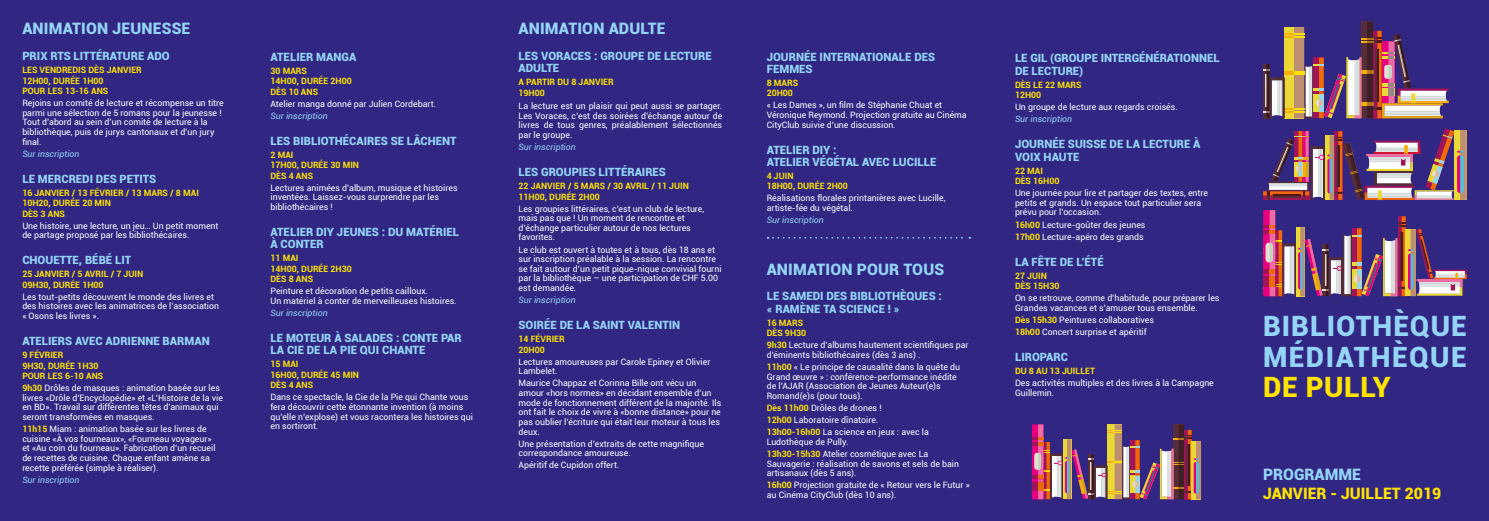
<style>
.page{position:relative;width:1489px;height:521px;background:#fff}
.page>*{position:absolute;margin:0;border:0;box-sizing:border-box;transform-origin:0 0}
.t1{font:900 28px/30.6px "Roboto";letter-spacing:.035em;color:#94d5f7}
.t2{font:900 28px "Roboto";letter-spacing:.02em;color:#ffe400}
.t3{font:900 15.75px "Roboto";letter-spacing:.01em;color:#94d5f7}
.t4{font:900 15.75px "Roboto";color:#ffe400}
.t5{font:900 11.38px/12.2px "Roboto";color:#94d5f7}
.t6{font:8.75px/9.6px "Roboto";color:#fff}
.t7{font:700 8.75px/10.5px "Roboto";color:#ffe400}
.t8{font:italic 8.75px "Roboto";color:#94d5f7}
.s1{font-weight:700;color:#ffe400}
</style>
<div class="page">
<div style="left:0;top:0;width:1488px;height:521px;background:#312783"></div>
<svg style="left:1263px;top:128px;width:203px;height:72px"></svg>
<svg style="left:1263px;top:22px;width:185px;height:96px"></svg>
<svg style="left:1263px;top:210px;width:203px;height:86px"></svg>
<svg style="left:1031px;top:424px;width:169px;height:75px"></svg>
<svg style="left:767px;top:237px;width:203px;height:2px"></svg>
<h2 class="t3" style="left:22px;top:17px;width:169px">ANIMATION JEUNESSE</h2>
<h3 class="t5" style="left:22px;top:49px;width:149px">PRIX RTS LITTÉRATURE ADO</h3>
<p class="t7" style="left:22px;top:64px;width:121px">LES VENDREDIS DÈS JANVIER<br>12H00, DURÉE 1H00<br>POUR LES 13-16 ANS</p>
<p class="t6" style="left:22px;top:98px;width:203px">Rejoins un comité de lecture et récompense un titre parmi une sélection de 5 romans pour la jeunesse !<br>Tout d’abord au sein d’un comité de lecture à la bibliothèque, puis de jurys cantonaux et d’un jury final.</p>
<p class="t8" style="left:22px;top:147px;width:59px">Sur inscription</p>
<h3 class="t5" style="left:22px;top:172px;width:135px">LE MERCREDI DES PETITS</h3>
<p class="t7" style="left:22px;top:187px;width:178px">16 JANVIER / 13 FÉVRIER / 13 MARS / 8 MAI<br>10H20, DURÉE 20 MIN<br>DÈS 3 ANS</p>
<p class="t6" style="left:22px;top:220px;width:198px">Une histoire, une lecture, un jeu… Un petit moment de partage proposé par les bibliothécaires.</p>
<h3 class="t5" style="left:22px;top:254px;width:110px">CHOUETTE, BÉBÉ LIT</h3>
<p class="t7" style="left:22px;top:268px;width:122px">25 JANVIER / 5 AVRIL / 7 JUIN<br>09H30, DURÉE 1H00</p>
<p class="t6" style="left:22px;top:292px;width:198px">Les tout-petits découvrent le monde des livres et des histoires avec les animatrices de l’association « Osons les livres ».</p>
<h3 class="t5" style="left:22px;top:334px;width:189px">ATELIERS AVEC ADRIENNE BARMAN</h3>
<p class="t7" style="left:22px;top:349px;width:82px">9 FÉVRIER<br>9H30, DURÉE 1H30<br>POUR LES 6-10 ANS</p>
<p class="t6" style="left:22px;top:383px;width:202px"><span class="s1">9h30</span> Drôles de masques : animation basée sur les livres «Drôle d’Encyclopédie» et «L’Histoire de la vie en BD». Travail sur différentes têtes d’animaux qui seront transformées en masques.</p>
<p class="t6" style="left:22px;top:424px;width:195px"><span class="s1">11h15</span> Miam : animation basée sur les livres de cuisine «À vos fourneaux», «Fourneau voyageur» et «Au coin du fourneau». Fabrication d’un recueil de recettes de cuisine. Chaque enfant amène sa recette préférée (simple à réaliser).</p>
<p class="t8" style="left:22px;top:473px;width:59px">Sur inscription</p>
<h3 class="t5" style="left:270px;top:50px;width:87px">ATELIER MANGA</h3>
<p class="t7" style="left:270px;top:65px;width:83px">30 MARS<br>14H00, DURÉE 2H00<br>DÈS 10 ANS</p>
<p class="t6" style="left:270px;top:98px;width:167px">Atelier manga donné par Julien Cordebart.</p>
<p class="t8" style="left:270px;top:110px;width:59px">Sur inscription</p>
<h3 class="t5" style="left:270px;top:134px;width:187px">LES BIBLIOTHÉCAIRES SE LÂCHENT</h3>
<p class="t7" style="left:270px;top:149px;width:90px">2 MAI<br>17H00, DURÉE 30 MIN<br>DÈS 4 ANS</p>
<p class="t6" style="left:270px;top:183px;width:189px">Lectures animées d’album, musique et histoires inventées. Laissez-vous surprendre par les bibliothécaires !</p>
<h3 class="t5" style="left:270px;top:225px;width:190px">ATELIER DIY JEUNES : DU MATÉRIEL<br>À CONTER</h3>
<p class="t7" style="left:270px;top:252px;width:83px">11 MAI<br>14H00, DURÉE 2H30<br>DÈS 8 ANS</p>
<p class="t6" style="left:270px;top:286px;width:188px">Peinture et décoration de petits cailloux.<br>Un matériel à conter de merveilleuses histoires.</p>
<p class="t8" style="left:270px;top:307px;width:59px">Sur inscription</p>
<h3 class="t5" style="left:270px;top:331px;width:193px">LE MOTEUR À SALADES : CONTE PAR<br>LA CIE DE LA PIE QUI CHANTE</h3>
<p class="t7" style="left:270px;top:358px;width:90px">15 MAI<br>16H00, DURÉE 45 MIN<br>DÈS 4 ANS</p>
<p class="t6" style="left:270px;top:392px;width:204px">Dans ce spectacle, la Cie de la Pie qui Chante vous fera découvrir cette étonnante invention (à moins qu’elle n’explose) et vous racontera les histoires qui en sortiront.</p>
<h2 class="t3" style="left:518px;top:17px;width:148px">ANIMATION ADULTE</h2>
<h3 class="t5" style="left:518px;top:49px;width:195px">LES VORACES : GROUPE DE LECTURE<br>ADULTE</h3>
<p class="t7" style="left:518px;top:77px;width:97px">A PARTIR DU 8 JANVIER<br>19H00</p>
<p class="t6" style="left:518px;top:101px;width:205px;text-align:justify">La lecture est un plaisir qui peut aussi se partager.<br>Les Voraces, c’est des soirées d’échange autour de livres de tous genres, préalablement sélectionnés par le groupe.</p>
<p class="t8" style="left:518px;top:141px;width:59px">Sur inscription</p>
<h3 class="t5" style="left:518px;top:165px;width:149px">LES GROUPIES LITTÉRAIRES</h3>
<p class="t7" style="left:518px;top:180px;width:172px">22 JANVIER / 5 MARS / 30 AVRIL / 11 JUIN<br>11H00, DURÉE 2H00</p>
<p class="t6" style="left:518px;top:203px;width:187px">Les groupies littéraires, c’est un club de lecture, mais pas que ! Un moment de rencontre et d’échange particulier autour de nos lectures favorites.</p>
<p class="t6" style="left:518px;top:244px;width:204px">Le club est ouvert à toutes et à tous, dès 18 ans et sur inscription préalable à la session. La rencontre se fait autour d’un petit pique-nique convivial fourni par la bibliothèque – une participation de CHF 5.00 est demandée.</p>
<p class="t8" style="left:518px;top:294px;width:59px">Sur inscription</p>
<h3 class="t5" style="left:518px;top:318px;width:163px">SOIRÉE DE LA SAINT VALENTIN</h3>
<p class="t7" style="left:518px;top:333px;width:48px">14 FÉVRIER<br>20H00</p>
<p class="t6" style="left:518px;top:356px;width:193px">Lectures amoureuses par Carole Epiney et Olivier<br>Lambelet.</p>
<p class="t6" style="left:518px;top:378px;width:204px">Maurice Chappaz et Corinna Bille ont vécu un amour «hors normes» en décidant ensemble d’un mode de fonctionnement différent de la majorité. Ils ont fait le choix de vivre à «bonne distance» pour ne pas oublier l’écriture qui était leur moteur à tous les deux.</p>
<p class="t6" style="left:518px;top:438px;width:187px">Une présentation d’extraits de cette magnifique correspondance amoureuse.</p>
<p class="t6" style="left:518px;top:460px;width:102px">Apéritif de Cupidon offert.</p>
<h3 class="t5" style="left:766px;top:50px;width:170px">JOURNÉE INTERNATIONALE DES<br>FEMMES</h3>
<p class="t7" style="left:766px;top:77px;width:33px">8 MARS<br>20H00</p>
<p class="t6" style="left:766px;top:100px;width:201px">« Les Dames », un film de Stéphanie Chuat et<br>Véronique Reymond. Projection gratuite au Cinéma<br>CityClub suivie d’une discussion.</p>
<h3 class="t5" style="left:766px;top:143px;width:171px">ATELIER DIY :<br>ATELIER VÉGÉTAL AVEC LUCILLE</h3>
<p class="t7" style="left:766px;top:170px;width:83px">4 JUIN<br>18H00, DURÉE 2H00</p>
<p class="t6" style="left:766px;top:193px;width:180px">Réalisations florales printanières avec Lucille, artiste-fée du végétal.</p>
<p class="t8" style="left:766px;top:214px;width:59px">Sur inscription</p>
<h2 class="t3" style="left:766px;top:258px;width:179px">ANIMATION POUR TOUS</h2>
<h3 class="t5" style="left:766px;top:290px;width:177px">LE SAMEDI DES BIBLIOTHÈQUES : « RAMÈNE TA SCIENCE ! »</h3>
<p class="t7" style="left:766px;top:317px;width:41px">16 MARS<br>DÈS 9H30</p>
<p class="t6" style="left:766px;top:340px;width:203px"><span class="s1">9h30</span> Lecture d’albums hautement scientifiques par d’éminents bibliothécaires (dès 3 ans) .</p>
<p class="t6" style="left:766px;top:362px;width:195px"><span class="s1">11h00</span> « Le principe de causalité dans la quête du Grand œuvre » : conférence-performance inédite de l’AJAR (Association de Jeunes Auteur(e)s Romand(e)s (pour tous).</p>
<p class="t6" style="left:766px;top:401px;width:164px;line-height:12.1px"><span class="s1">Dès 11h00</span> Drôles de drones !<br><span class="s1">12h00</span> Laboratoire dînatoire.<br><span class="s1">13h00-16h00</span> La science en jeux : avec la</p>
<p class="t6" style="left:766px;top:435px;width:163px;line-height:12.1px">Ludothèque de Pully.<br><span class="s1">13h30-15h30</span> Atelier cosmétique avec La</p>
<p class="t6" style="left:766px;top:458px;width:194px">Sauvagerie : réalisation de savons et sels de bain artisanaux (dès 5 ans).</p>
<p class="t6" style="left:766px;top:480px;width:205px"><span class="s1">16h00</span> Projection gratuite de « Retour vers le Futur » au Cinéma CityClub (dès 10 ans).</p>
<h3 class="t5" style="left:1014px;top:52px;width:206px">LE GIL (GROUPE INTERGÉNÉRATIONNEL<br>DE LECTURE)</h3>
<p class="t7" style="left:1014px;top:79px;width:68px">DÈS LE 22 MARS<br>12H00</p>
<p class="t6" style="left:1014px;top:102px;width:164px">Un groupe de lecture aux regards croisés.</p>
<p class="t8" style="left:1014px;top:113px;width:59px">Sur inscription</p>
<h3 class="t5" style="left:1014px;top:138px;width:187px">JOURNÉE SUISSE DE LA LECTURE À<br>VOIX HAUTE</h3>
<p class="t7" style="left:1014px;top:165px;width:46px">22 MAI<br>DÈS 16H00</p>
<p class="t6" style="left:1014px;top:188px;width:195px">Une journée pour lire et partager des textes, entre petits et grands. Un espace tout particulier sera prévu pour l’occasion.</p>
<p class="t6" style="left:1014px;top:218px;width:132px;line-height:12.1px"><span class="s1">16h00</span> Lecture-goûter des jeunes<br><span class="s1">17h00</span> Lecture-apéro des grands</p>
<h3 class="t5" style="left:1014px;top:255px;width:90px">LA FÊTE DE L’ÉTÉ</h3>
<p class="t7" style="left:1014px;top:270px;width:46px">27 JUIN<br>DÈS 15H30</p>
<p class="t6" style="left:1014px;top:293px;width:206px">On se retrouve, comme d’habitude, pour préparer les<br>Grandes vacances et s’amuser tous ensemble.</p>
<p class="t6" style="left:1014px;top:313px;width:140px;line-height:12.1px"><span class="s1">Dès 15h30</span> Peintures collaboratives<br><span class="s1">18h00</span> Concert surprise et apéritif</p>
<h3 class="t5" style="left:1014px;top:350px;width:54px">LIROPARC</h3>
<p class="t7" style="left:1014px;top:365px;width:82px">DU 8 AU 13 JUILLET</p>
<p class="t6" style="left:1014px;top:378px;width:200px">Des activités multiples et des livres à la Campagne<br>Guillemin.</p>
<h1 class="t1" style="left:1262px;top:310px;width:205px">BIBLIOTHÈQUE<br>MÉDIATHÈQUE</h1>
<h1 class="t2" style="left:1262px;top:367px;width:129px">DE PULLY</h1>
<h2 class="t3" style="left:1262px;top:463px;width:99px">PROGRAMME</h2>
<h2 class="t4" style="left:1262px;top:482px;width:179px">JANVIER - JUILLET 2019</h2>
</div>
